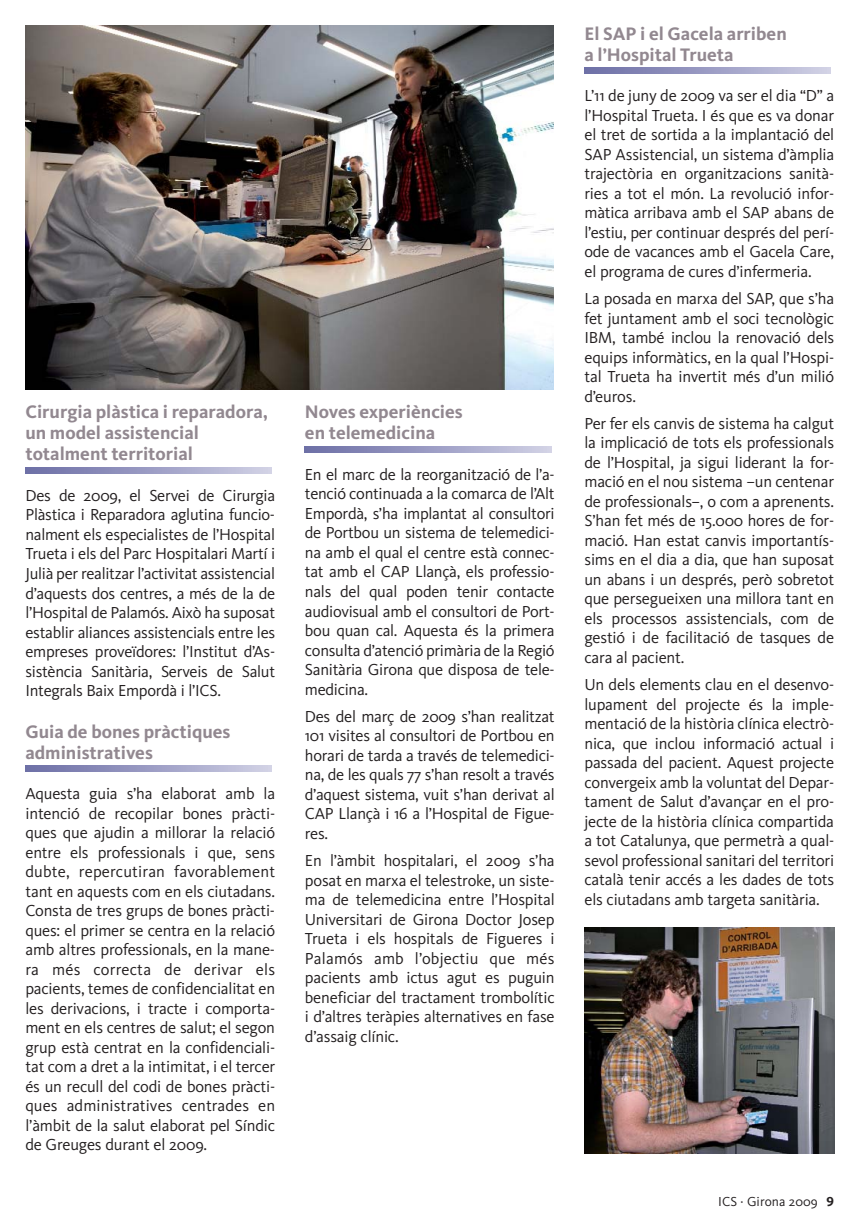
<style>
.page{position:relative;width:859px;height:1230px;background:#fff}
.page>*{position:absolute;margin:0;border:0;box-sizing:border-box;transform-origin:0 0}
.t1{font:700 18.75px/21px "Kievit";color:#928890}
.t2{font:16.5px/19.5px "Kievit";letter-spacing:-.01em;color:#231f20;text-align:justify}
.t3{font:13.5px "Kievit";letter-spacing:.005em;color:#231f20}
.s1{font-family:"Kievit Bold SC"}
</style>
<div class="page">
<svg style="left:25px;top:467px;width:246px;height:6px"></svg>
<svg style="left:25px;top:765px;width:246px;height:6px"></svg>
<svg style="left:305px;top:446px;width:246px;height:6px"></svg>
<svg style="left:584px;top:68px;width:246px;height:5px"></svg>
<img style="left:25px;top:26px;width:528px;height:363px">
<img style="left:584px;top:927px;width:249px;height:225px">
<p class="t1" style="left:25px;top:403px;width:244px">Cirurgia plàstica i reparadora, un model assistencial totalment territorial</p>
<p class="t2" style="left:25px;top:487px;width:251px">Des de 2009, el Servei de Cirurgia Plàstica i Reparadora aglutina funcio&shy;nalment els especialistes de l’Hospital Trueta i els del Parc Hospitalari Martí i Julià per realitzar l’activitat assistencial d’aquests dos centres, a més de la de l’Hospital de Palamós. Això ha suposat establir aliances assistencials entre les empreses proveïdores: l’Institut d’As&shy;sistència Sanitària, Serveis de Salut Integrals Baix Empordà i l’ICS.</p>
<p class="t1" style="left:25px;top:722px;width:206px">Guia de bones pràctiques administratives</p>
<p class="t2" style="left:25px;top:785px;width:251px">Aquesta guia s’ha elaborat amb la intenció de recopilar bones pràcti&shy;ques que ajudin a millorar la relació entre els professionals i que, sens dubte, repercutiran favorablement tant en aquests com en els ciutadans.<br>Consta de tres grups de bones pràcti&shy;ques: el primer se centra en la relació amb altres professionals, en la mane&shy;ra més correcta de derivar els pacients, temes de confidencialitat en les derivacions, i tracte i comporta&shy;ment en els centres de salut; el segon grup està centrat en la confidenciali&shy;tat com a dret a la intimitat, i el tercer és un recull del codi de bones pràcti&shy;ques administratives centrades en l’àmbit de la salut elaborat pel Síndic de Greuges durant el 2009.</p>
<p class="t1" style="left:305px;top:403px;width:159px">Noves experiències en telemedicina</p>
<p class="t2" style="left:305px;top:466px;width:251px">En el marc de la reorganització de l’a&shy;tenció continuada a la comarca de l’Alt Empordà, s’ha implantat al consultori de Portbou un sistema de telemedici&shy;na amb el qual el centre està connec&shy;tat amb el CAP Llançà, els professio&shy;nals del qual poden tenir contacte audiovisual amb el consultori de Port&shy;bou quan cal. Aquesta és la primera consulta d’atenció primària de la Regió Sanitària Girona que disposa de tele&shy;medicina.</p>
<p class="t2" style="left:305px;top:708px;width:251px">Des del març de 2009 s’han realitzat 101 visites al consultori de Portbou en horari de tarda a través de telemedici&shy;na, de les quals 77 s’han resolt a través d’aquest sistema, vuit s’han derivat al CAP Llançà i 16 a l’Hospital de Figue&shy;res.</p>
<p class="t2" style="left:305px;top:852px;width:251px">En l’àmbit hospitalari, el 2009 s’ha posat en marxa el telestroke, un siste&shy;ma de telemedicina entre l’Hospital Universitari de Girona Doctor Josep Trueta i els hospitals de Figueres i Palamós amb l’objectiu que més pacients amb ictus agut es puguin beneficiar del tractament trombolític i d’altres teràpies alternatives en fase d’assaig clínic.</p>
<p class="t1" style="left:584px;top:25px;width:204px">El SAP i el Gacela arriben a l’Hospital Trueta</p>
<p class="t2" style="left:584px;top:88px;width:251px">L’11 de juny de 2009 va ser el dia “D” a l’Hospital Trueta. I és que es va donar el tret de sortida a la implantació del SAP Assistencial, un sistema d’àmplia trajectòria en organitzacions sanità&shy;ries a tot el món. La revolució infor&shy;màtica arribava amb el SAP abans de l’estiu, per continuar després del perí&shy;ode de vacances amb el Gacela Care, el programa de cures d’infermeria.</p>
<p class="t2" style="left:584px;top:290px;width:251px">La posada en marxa del SAP, que s’ha fet juntament amb el soci tecnològic IBM, també inclou la renovació dels equips informàtics, en la qual l’Hospi&shy;tal Trueta ha invertit més d’un milió d’euros.</p>
<p class="t2" style="left:584px;top:415px;width:251px">Per fer els canvis de sistema ha calgut la implicació de tots els professionals de l’Hospital, ja sigui liderant la for&shy;mació en el nou sistema –un centenar de professionals–, o com a aprenents.<br>S’han fet més de 15.000 hores de for&shy;mació. Han estat canvis importantís&shy;sims en el dia a dia, que han suposat un abans i un després, però sobretot que persegueixen una millora tant en els processos assistencials, com de gestió i de facilitació de tasques de cara al pacient.</p>
<p class="t2" style="left:584px;top:676px;width:251px">Un dels elements clau en el desenvo&shy;lupament del projecte és la imple&shy;mentació de la història clínica electrò&shy;nica, que inclou informació actual i passada del pacient. Aquest projecte convergeix amb la voluntat del Depar&shy;tament de Salut d’avançar en el pro&shy;jecte de la història clínica compartida a tot Catalunya, que permetrà a qual&shy;sevol professional sanitari del territori català tenir accés a les dades de tots els ciutadans amb targeta sanitària.</p>
<p class="t3" style="left:718px;top:1195px;width:117px">ICS · Girona 2009 <span class="s1">9</span></p>
</div>
